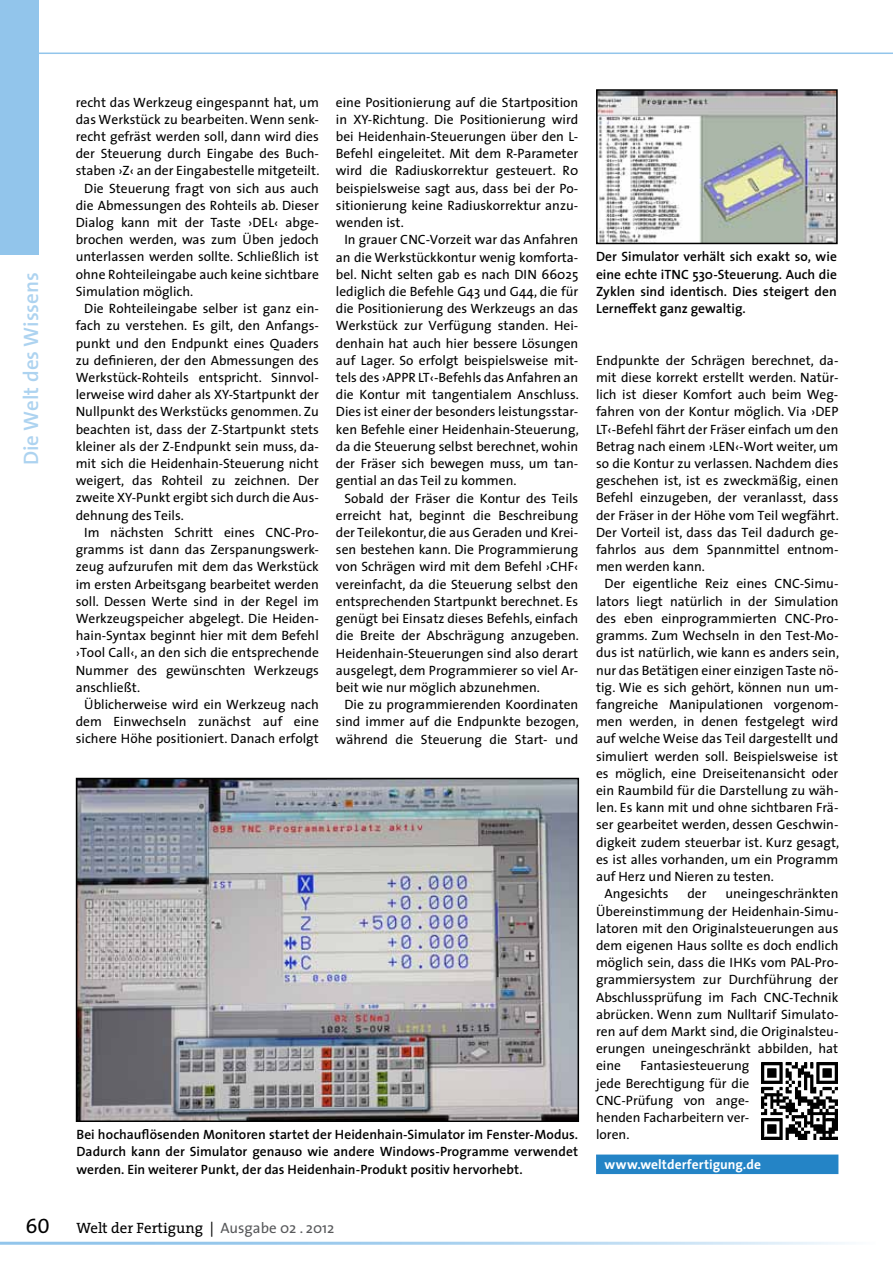
<style>
.page{position:relative;width:893px;height:1263px;background:#fff}
.page>*{position:absolute;margin:0;border:0;box-sizing:border-box;transform-origin:0 0}
.t1{font:600 21px "The Sans";color:#add3f0}
.t2{font:21px "The Sans Regular Caps";color:#000}
.t3{font:15px "The Serif";color:#000}
.t4{font:13.5px/17.2px "The Sans";color:#000;text-align:justify}
.t5{font:600 13.5px/17.2px "The Sans";color:#000;text-align:justify}
.t6{font:700 13.5px "The Sans";letter-spacing:.005em;color:#fff}
.s1{font-family:"The Sans"}
.s2{font-family:"The Sans";color:#58595b}
</style>
<div class="page">
<div style="left:0;top:0;width:38px;height:255px;background:#92c5eb"></div>
<hr style="left:38px;top:53px;width:855px;height:1px;background:#92c5eb">
<hr style="left:0;top:1242px;width:876px;height:3px;background:#92c5eb">
<div style="left:596px;top:1154px;width:242px;height:20px;background:#2484c6"></div>
<img style="left:761px;top:1063px;width:77px;height:76px">
<img style="left:79px;top:781px;width:497px;height:338px">
<div style="left:76px;top:778px;width:503px;height:344px;border:2px solid #000"></div>
<img style="left:599px;top:92px;width:236px;height:149px">
<div style="left:596px;top:89px;width:242px;height:155px;border:2px solid #000"></div>
<h1 class="t1" style="left:14px;top:465px;width:194px;rotate:-90deg">Die Welt des Wissens</h1>
<p class="t4" style="left:76px;top:93px;width:245px">recht das Werkzeug eingespannt hat, um</p>
<p class="t4" style="left:76px;top:110px;width:245px">das Werkstück zu bearbeiten. Wenn senk-</p>
<p class="t4" style="left:76px;top:127px;width:245px">recht gefräst werden soll, dann wird dies</p>
<p class="t4" style="left:76px;top:145px;width:245px">der Steuerung durch Eingabe des Buch-</p>
<p class="t4" style="left:76px;top:162px;width:245px">staben ›Z‹ an der Eingabestelle mitgeteilt.</p>
<p class="t4" style="left:84px;top:179px;width:236px">Die Steuerung fragt von sich aus auch</p>
<p class="t4" style="left:76px;top:196px;width:245px">die Abmessungen des Rohteils ab. Dieser</p>
<p class="t4" style="left:76px;top:213px;width:245px">Dialog kann mit der Taste ›DEL‹ abge-</p>
<p class="t4" style="left:76px;top:231px;width:245px">brochen werden, was zum Üben jedoch</p>
<p class="t4" style="left:76px;top:248px;width:244px">unterlassen werden sollte. Schließlich ist</p>
<p class="t4" style="left:76px;top:265px;width:245px">ohne Rohteileingabe auch keine sichtbare</p>
<p class="t4" style="left:76px;top:282px;width:119px">Simulation möglich.</p>
<p class="t4" style="left:84px;top:299px;width:236px">Die Rohteileingabe selber ist ganz ein-</p>
<p class="t4" style="left:76px;top:317px;width:245px">fach zu verstehen. Es gilt, den Anfangs-</p>
<p class="t4" style="left:76px;top:334px;width:245px">punkt und den Endpunkt eines Quaders</p>
<p class="t4" style="left:76px;top:351px;width:245px">zu definieren, der den Abmessungen des</p>
<p class="t4" style="left:76px;top:368px;width:245px">Werkstück-Rohteils entspricht. Sinnvol-</p>
<p class="t4" style="left:76px;top:386px;width:245px">lerweise wird daher als XY-Startpunkt der</p>
<p class="t4" style="left:76px;top:403px;width:245px">Nullpunkt des Werkstücks genommen. Zu</p>
<p class="t4" style="left:76px;top:420px;width:245px">beachten ist, dass der Z-Startpunkt stets</p>
<p class="t4" style="left:76px;top:437px;width:245px">kleiner als der Z-Endpunkt sein muss, da-</p>
<p class="t4" style="left:76px;top:454px;width:244px">mit sich die Heidenhain-Steuerung nicht</p>
<p class="t4" style="left:76px;top:472px;width:245px">weigert, das Rohteil zu zeichnen. Der</p>
<p class="t4" style="left:76px;top:489px;width:245px">zweite XY-Punkt ergibt sich durch die Aus-</p>
<p class="t4" style="left:76px;top:506px;width:110px">dehnung des Teils.</p>
<p class="t4" style="left:84px;top:523px;width:236px">Im nächsten Schritt eines CNC-Pro-</p>
<p class="t4" style="left:76px;top:540px;width:245px">gramms ist dann das Zerspanungswerk-</p>
<p class="t4" style="left:76px;top:558px;width:245px">zeug aufzurufen mit dem das Werkstück</p>
<p class="t4" style="left:76px;top:575px;width:245px">im ersten Arbeitsgang bearbeitet werden</p>
<p class="t4" style="left:76px;top:592px;width:245px">soll. Dessen Werte sind in der Regel im</p>
<p class="t4" style="left:76px;top:609px;width:245px">Werkzeugspeicher abgelegt. Die Heiden-</p>
<p class="t4" style="left:76px;top:626px;width:245px">hain-Syntax beginnt hier mit dem Befehl</p>
<p class="t4" style="left:76px;top:644px;width:245px">›Tool Call‹, an den sich die entsprechende</p>
<p class="t4" style="left:76px;top:661px;width:245px">Nummer des gewünschten Werkzeugs</p>
<p class="t4" style="left:76px;top:678px;width:66px">anschließt.</p>
<p class="t4" style="left:84px;top:695px;width:236px">Üblicherweise wird ein Werkzeug nach</p>
<p class="t4" style="left:76px;top:713px;width:245px">dem Einwechseln zunächst auf eine</p>
<p class="t4" style="left:76px;top:730px;width:244px">sichere Höhe positioniert. Danach erfolgt</p>
<p class="t4" style="left:336px;top:93px;width:244px">eine Positionierung auf die Startposition in XY-Richtung. Die Positionierung wird bei Heidenhain-Steuerungen über den L-Befehl eingeleitet. Mit dem R-Parameter wird die Radiuskorrektur gesteuert. R0 beispielsweise sagt aus, dass bei der Po&shy;sitionierung keine Radiuskorrektur anzu&shy;wenden ist.</p>
<p class="t4" style="left:336px;top:231px;width:245px;text-indent:9px">In grauer CNC-Vorzeit war das Anfahren an die Werkstückkontur wenig komforta&shy;bel. Nicht selten gab es nach DIN 66025 lediglich die Befehle G43 und G44, die für die Positionierung des Werkzeugs an das Werkstück zur Verfügung standen. Hei&shy;denhain hat auch hier bessere Lösungen auf Lager. So erfolgt beispielsweise mit&shy;tels des ›APPR LT‹-Befehls das Anfahren an die Kontur mit tangentialem Anschluss.<br>Dies ist einer der besonders leistungsstar&shy;ken Befehle einer Heidenhain-Steuerung, da die Steuerung selbst berechnet, wohin der Fräser sich bewegen muss, um tan&shy;gential an das Teil zu kommen.</p>
<p class="t4" style="left:336px;top:489px;width:244px;text-indent:9px">Sobald der Fräser die Kontur des Teils erreicht hat, beginnt die Beschreibung der Teilekontur, die aus Geraden und Krei&shy;sen bestehen kann. Die Programmierung von Schrägen wird mit dem Befehl ›CHF‹ vereinfacht, da die Steuerung selbst den entsprechenden Startpunkt berechnet. Es genügt bei Einsatz dieses Befehls, einfach die Breite der Abschrägung anzugeben.<br>Heidenhain-Steuerungen sind also derart ausgelegt, dem Programmierer so viel Ar&shy;beit wie nur möglich abzunehmen.</p>
<p class="t4" style="left:336px;top:695px;width:245px;text-align:center">Die zu programmierenden Koordinaten sind immer auf die Endpunkte bezogen, während die Steuerung die Start- und</p>
<p class="t5" style="left:77px;top:1126px;width:503px">Bei hochauflösenden Monitoren startet der Heidenhain-Simulator im Fenster-Modus.<br>Dadurch kann der Simulator genauso wie andere Windows-Programme verwendet werden. Ein weiterer Punkt, der das Heidenhain-Produkt positiv hervorhebt.</p>
<p class="t5" style="left:596px;top:248px;width:242px">Der Simulator verhält sich exakt so, wie eine echte iTNC 530-Steuerung. Auch die Zyklen sind identisch. Dies steigert den Lerneffekt ganz gewaltig.</p>
<p class="t4" style="left:596px;top:351px;width:244px">Endpunkte der Schrägen berechnet, da&shy;mit diese korrekt erstellt werden. Natür&shy;lich ist dieser Komfort auch beim Weg&shy;fahren von der Kontur möglich. Via ›DEP LT‹-Befehl fährt der Fräser einfach um den Betrag nach einem ›LEN‹-Wort weiter, um so die Kontur zu verlassen. Nachdem dies geschehen ist, ist es zweckmäßig, einen Befehl einzugeben, der veranlasst, dass der Fräser in der Höhe vom Teil wegfährt.<br>Der Vorteil ist, dass das Teil dadurch ge&shy;fahrlos aus dem Spannmittel entnom&shy;men werden kann.</p>
<p class="t4" style="left:605px;top:575px;width:235px">Der eigentliche Reiz eines CNC-Simu-</p>
<p class="t4" style="left:596px;top:592px;width:244px">lators liegt natürlich in der Simulation</p>
<p class="t4" style="left:596px;top:609px;width:244px">des eben einprogrammierten CNC-Pro-</p>
<p class="t4" style="left:596px;top:626px;width:244px">gramms. Zum Wechseln in den Test-Mo-</p>
<p class="t4" style="left:596px;top:644px;width:244px">dus ist natürlich, wie kann es anders sein,</p>
<p class="t4" style="left:596px;top:661px;width:244px">nur das Betätigen einer einzigen Taste nö-</p>
<p class="t4" style="left:596px;top:678px;width:244px">tig. Wie es sich gehört, können nun um-</p>
<p class="t4" style="left:596px;top:695px;width:244px">fangreiche Manipulationen vorgenom-</p>
<p class="t4" style="left:596px;top:713px;width:244px">men werden, in denen festgelegt wird</p>
<p class="t4" style="left:596px;top:730px;width:244px">auf welche Weise das Teil dargestellt und</p>
<p class="t4" style="left:596px;top:747px;width:244px">simuliert werden soll. Beispielsweise ist</p>
<p class="t4" style="left:596px;top:764px;width:244px">es möglich, eine Dreiseitenansicht oder</p>
<p class="t4" style="left:596px;top:781px;width:244px">ein Raumbild für die Darstellung zu wäh-</p>
<p class="t4" style="left:596px;top:799px;width:244px">len. Es kann mit und ohne sichtbaren Frä-</p>
<p class="t4" style="left:596px;top:816px;width:244px">ser gearbeitet werden, dessen Geschwin-</p>
<p class="t4" style="left:596px;top:833px;width:244px">digkeit zudem steuerbar ist. Kurz gesagt,</p>
<p class="t4" style="left:596px;top:850px;width:244px">es ist alles vorhanden, um ein Programm</p>
<p class="t4" style="left:596px;top:867px;width:179px">auf Herz und Nieren zu testen.</p>
<p class="t4" style="left:605px;top:885px;width:66px">Angesichts</p>
<p class="t4" style="left:687px;top:885px;width:21px">der</p>
<p class="t4" style="left:596px;top:885px;width:244px;text-indent:129px">uneingeschränkten Übereinstimmung der Heidenhain-Simu&shy;latoren mit den Originalsteuerungen aus dem eigenen Haus sollte es doch endlich möglich sein, dass die IHKs vom PAL-Pro&shy;grammiersystem zur Durchführung der Abschlussprüfung im Fach CNC-Technik abrücken. Wenn zum Nulltarif Simulato&shy;ren auf dem Markt sind, die Originalsteu&shy;erungen uneingeschränkt abbilden, hat eine</p>
<p class="t4" style="left:596px;top:1057px;width:155px;text-indent:45px">Fantasiesteuerung jede Berechtigung für die CNC-Prüfung von ange&shy;henden Facharbeitern ver&shy;loren.</p>
<p class="t6" style="left:605px;top:1153px;width:158px">www.weltderfertigung.de</p>
<h1 class="t2" style="left:26px;top:1214px;width:26px">60</h1>
<p class="t3" style="left:77px;top:1216px;width:259px">Welt der Fertigung <span class="s1">|</span> <span class="s2">Ausgabe 02 . 2012</span></p>
</div>
